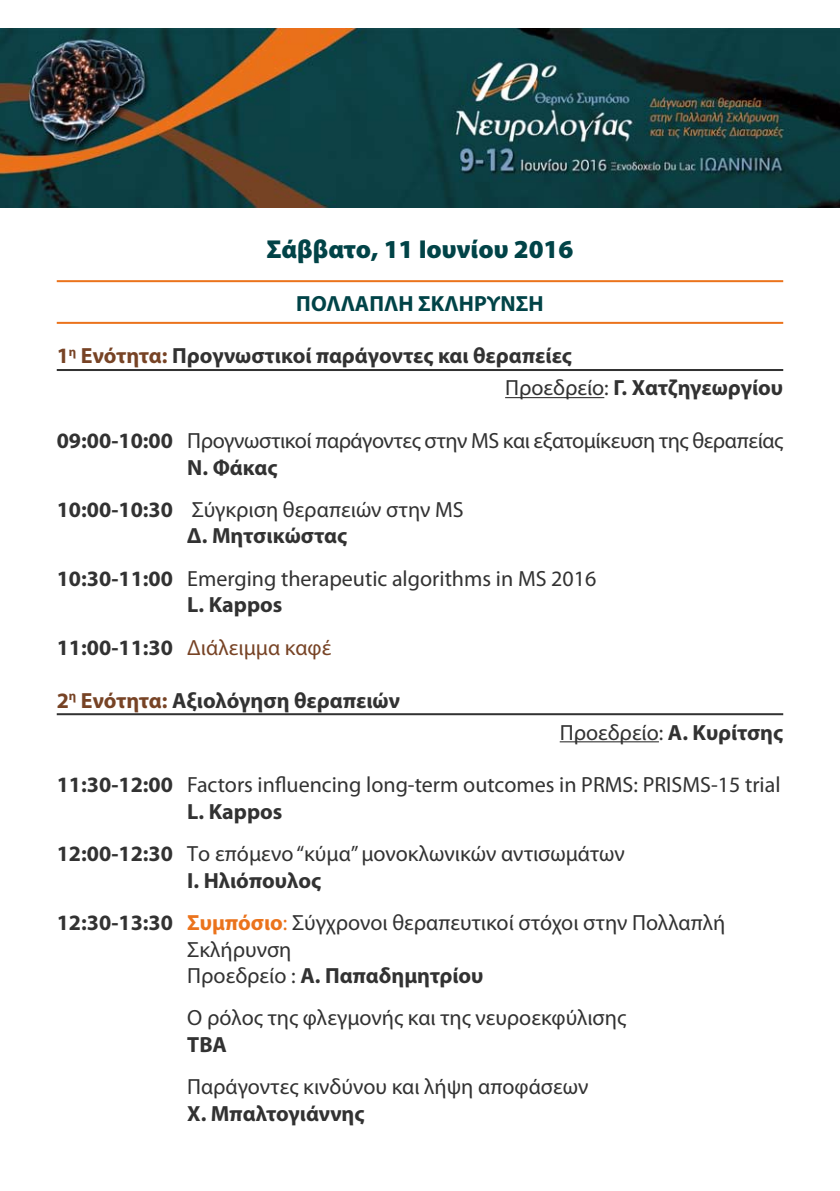
<style>
.page{position:relative;width:840px;height:1191px;background:#fff}
.page>*{position:absolute;margin:0;border:0;box-sizing:border-box;transform-origin:0 0}
.t1{font:900 26px "Myriad Pro";color:#014347}
.t2{font:22px/26.4px "Myriad Pro";color:#323232}
.t3{font:700 22px/32px "Myriad Pro";color:#323232}
.t4{font:22px/26.4px "Myriad Pro";letter-spacing:-.02em;color:#323232}
.t5{font:22px "Myriad Pro";color:#774325}
.t6{font:700 22px "Myriad Pro";color:#014347}
.s1{color:#774325}
.s2{font-weight:400}
.s3{font-weight:700}
.s4{font-weight:700;color:#323232}
.s5{font-weight:700;color:#eb731c}
.s6{color:#eb731c}
</style>
<div class="page">
<img style="left:0;top:28px;width:839px;height:180px">
<hr style="left:57px;top:280px;width:725px;height:2px;background:#eb731c">
<hr style="left:57px;top:322px;width:725px;height:2px;background:#eb731c">
<hr style="left:57px;top:369px;width:725px;height:2px;background:#323232">
<hr style="left:505px;top:397px;width:99px;height:1px;background:#323232">
<hr style="left:57px;top:713px;width:725px;height:2px;background:#323232">
<hr style="left:559px;top:741px;width:99px;height:1px;background:#323232">
<p class="t1" style="left:266px;top:231px;width:308px">Σάββατο, 11 Ιουνίου 2016</p>
<p class="t6" style="left:296px;top:289px;width:249px">ΠΟΛΛΑΠΛΗ ΣΚΛΗΡΥΝΣΗ</p>
<p class="t3" style="left:505px;top:339px;width:279px;text-indent:-448px"><span class="s1">1</span><sup>η</sup> <span class="s1">Ενότητα:</span> Προγνωστικοί παράγοντες και θεραπείες<br><span class="s2">Προεδρείο:</span> Γ. Χατζηγεωργίου</p>
<p class="t4" style="left:187px;top:427px;width:597px;text-indent:-130px"><span class="s3">09:00-10:00</span> Προγνωστικοί παράγοντες στην MS και εξατομίκευση της θεραπείας<br><span class="s3">Ν. Φάκας</span></p>
<p class="t3" style="left:187px;top:496px;width:278px;line-height:26.4px;text-indent:-130px">10:00-10:30 <span class="s2">Σύγκριση θεραπειών στην MS<br></span>Δ. Μητσικώστας</p>
<p class="t2" style="left:187px;top:565px;width:410px;text-indent:-130px"><span class="s3">10:30-11:00</span> Emerging therapeutic algorithms in MS 2016<br><span class="s3">L. Kappos</span></p>
<p class="t5" style="left:57px;top:634px;width:276px"><span class="s4">11:00-11:30</span> Διάλειμμα καφέ</p>
<p class="t3" style="left:57px;top:683px;width:344px"><span class="s1">2</span><sup>η</sup> <span class="s1">Ενότητα:</span> Αξιολόγηση θεραπειών</p>
<p class="t2" style="left:559px;top:718px;width:225px">Προεδρείο: <span class="s3">Α. Κυρίτσης</span></p>
<p class="t2" style="left:187px;top:771px;width:594px;text-indent:-130px"><span class="s3">11:30-12:00</span> Factors influencing long-term outcomes in PRMS: PRISMS-15 trial<br><span class="s3">L. Kappos</span></p>
<p class="t2" style="left:187px;top:840px;width:439px;text-indent:-130px"><span class="s3">12:00-12:30</span> Το επόμενο “κύμα” μονοκλωνικών αντισωμάτων<br><span class="s3">Ι. Ηλιόπουλος</span></p>
<p class="t2" style="left:187px;top:909px;width:539px;text-indent:-130px"><span class="s3">12:30-13:30</span> <span class="s5">Συμπόσιο</span><span class="s6">:</span> Σύγχρονοι θεραπευτικοί στόχοι στην Πολλαπλή<br>Σκλήρυνση<br>Προεδρείο : <span class="s3">Α. Παπαδημητρίου</span></p>
<p class="t2" style="left:187px;top:1004px;width:440px">Ο ρόλος της φλεγμονής και της νευροεκφύλισης</p>
<p class="t3" style="left:187px;top:1027px;width:41px">ΤΒΑ</p>
<p class="t2" style="left:187px;top:1073px;width:402px">Παράγοντες κινδύνου και λήψη αποφάσεων</p>
<p class="t3" style="left:187px;top:1096px;width:179px">Χ. Μπαλτογιάννης</p>
</div>
